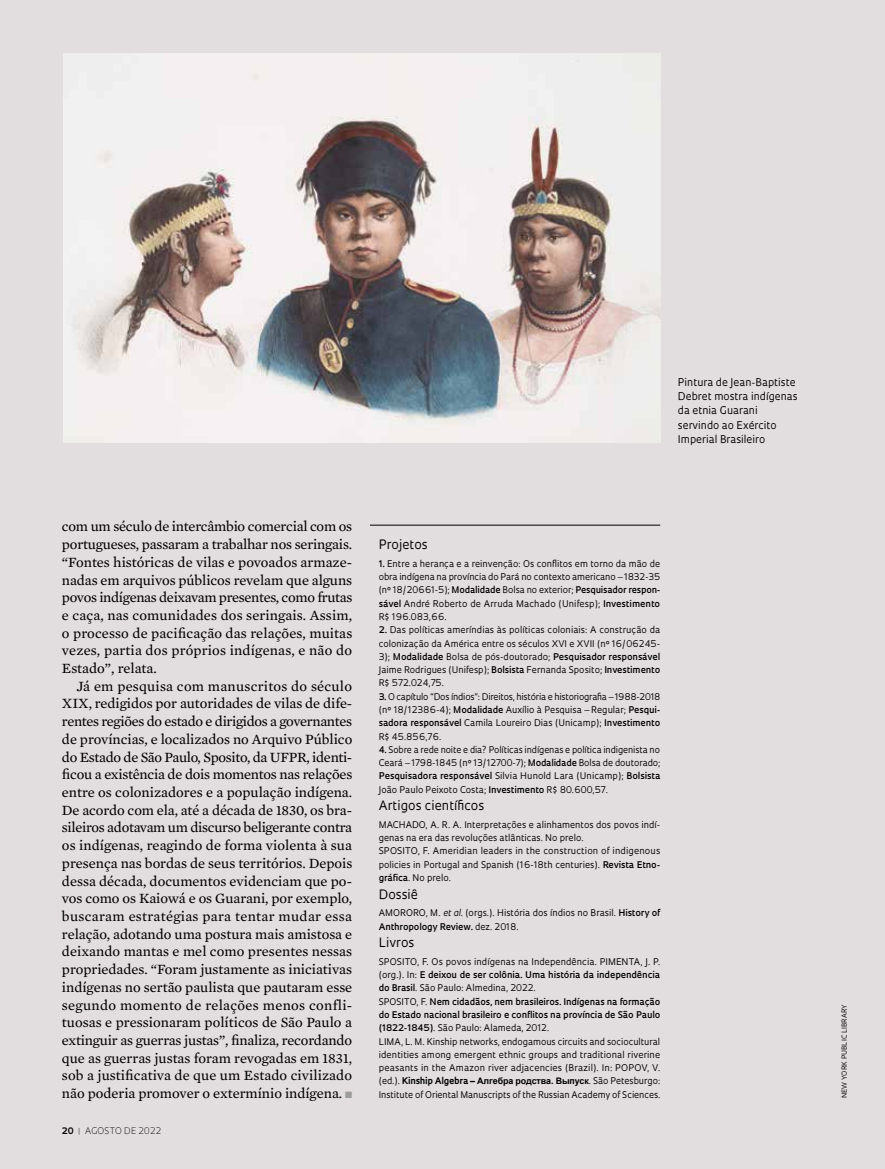
<style>
.page{position:relative;width:885px;height:1169px;background:#fff}
.page>*{position:absolute;margin:0;border:0;box-sizing:border-box;transform-origin:0 0}
.t1{font:14.4px/17.7px "Mercury Text G2";color:#000;text-align:justify}
.t2{font:12.6px "Oculum";color:#000}
.t3{font:10.35px/14.1px "Oculum";color:#000}
.t4{font:9px/13.2px "Oculum";color:#000;text-align:justify}
.t5{font:700 9px "Arial";letter-spacing:-.005em;color:#000}
.t6{font:300 8.7px "Oculum";letter-spacing:.01em;color:#000}
.t7{font:6.75px "Oculum";letter-spacing:.015em;color:#000}
.s1{color:#9d9d9c}
.s2{font-weight:700}
.s3{font-weight:700;color:#9d9d9c}
.s4{font-weight:600}
.s5{font-style:italic}
.s6{font-family:"Oculum";font-weight:400}
.s7{font-family:"Oculum"}
</style>
<div class="page">
<div style="left:0;top:0;width:885px;height:1168px;background:#e2ddde"></div>
<hr style="left:370px;top:525px;width:290px;height:1px;background:#000">
<img style="left:63px;top:53px;width:597px;height:390px">
<p class="t3" style="left:678px;top:375px;width:121px">Pintura de Jean-Baptiste<br>Debret mostra indígenas da etnia Guarani servindo ao Exército<br>Imperial Brasileiro</p>
<p class="t1" style="left:62px;top:517px;width:292px">com um século de intercâmbio comercial com os portugueses, passaram a trabalhar nos seringais. “Fontes históricas de vilas e povoados armaze&shy;nadas em arquivos públicos revelam que alguns povos indígenas deixavam presentes, como frutas e caça, nas comunidades dos seringais. Assim, o processo de pacificação das relações, muitas vezes, partia dos próprios indígenas, e não do Estado”, relata.</p>
<p class="t1" style="left:62px;top:676px;width:292px;text-indent:14px">Já em pesquisa com manuscritos do século XIX, redigidos por autoridades de vilas de dife&shy;rentes regiões do estado e dirigidos a governantes de províncias, e localizados no Arquivo Público do Estado de São Paulo, Sposito, da UFPR, identi&shy;ficou a existência de dois momentos nas relações entre os colonizadores e a população indígena.<br>De acordo com ela, até a década de 1830, os bra&shy;sileiros adotavam um discurso beligerante contra os indígenas, reagindo de forma violenta à sua presença nas bordas de seus territórios. Depois dessa década, documentos evidenciam que po&shy;vos como os Kaiowá e os Guarani, por exemplo, buscaram estratégias para tentar mudar essa relação, adotando uma postura mais amistosa e deixando mantas e mel como presentes nessas propriedades. “Foram justamente as iniciativas indígenas no sertão paulista que pautaram esse segundo momento de relações menos confli&shy;tuosas e pressionaram políticos de São Paulo a extinguir as guerras justas”, finaliza, recordando que as guerras justas foram revogadas em 1831, sob a justificativa de que um Estado civilizado não poderia promover o extermínio indígena. <span class="s1">■</span></p>
<p class="t6" style="left:62px;top:1124px;width:101px"><span class="s2">20</span> <span class="s3">|</span> AGOSTO DE 2022</p>
<h2 class="t2" style="left:379px;top:536px;width:50px">Projetos</h2>
<p class="t4" style="left:379px;top:556px;width:283px"><span class="s4">1.</span> Entre a herança e a reinvenção: Os conflitos em torno da mão de obra indígena na província do Pará no contexto americano – 1832-35 (nº 18/20661-5); <span class="s4">Modalidade</span> Bolsa no exterior; <span class="s4">Pesquisador respon&shy;sável</span> André Roberto de Arruda Machado (Unifesp); <span class="s4">Investimento </span>R$ 196.083,66.</p>
<p class="t4" style="left:379px;top:623px;width:283px"><span class="s4">2.</span> Das políticas ameríndias às políticas coloniais: A construção da colonização da América entre os séculos XVI e XVII (nº 16/06245- 3); <span class="s4">Modalidade</span> Bolsa de pós-doutorado; <span class="s4">Pesquisador responsável </span>Jaime Rodrigues (Unifesp); <span class="s4">Bolsista</span> Fernanda Sposito; <span class="s4">Investimento </span>R$ 572.024,75.</p>
<p class="t4" style="left:379px;top:689px;width:283px"><span class="s4">3.</span> O capítulo “Dos índios”: Direitos, história e historiografia – 1988-2018 (nº 18/12386-4); <span class="s4">Modalidade</span> Auxílio à Pesquisa – Regular; <span class="s4">Pesqui&shy;sadora responsável</span> Camila Loureiro Dias (Unicamp); <span class="s4">Investimento </span>R$ 45.856,76.</p>
<p class="t4" style="left:379px;top:742px;width:283px"><span class="s4">4.</span> Sobre a rede noite e dia? Políticas indígenas e política indigenista no Ceará – 1798-1845 (nº 13/12700-7); <span class="s4">Modalidade</span> Bolsa de doutorado; <span class="s4">Pesquisadora responsável</span> Silvia Hunold Lara (Unicamp); <span class="s4">Bolsista </span>João Paulo Peixoto Costa; <span class="s4">Investimento</span> R$ 80.600,57.</p>
<h2 class="t2" style="left:379px;top:797px;width:107px">Artigos científicos</h2>
<p class="t4" style="left:379px;top:817px;width:283px;text-align:left">MACHADO, A. R. A. Interpretações e alinhamentos dos povos indí&shy;genas na era das revoluções atlânticas. No prelo.<br>SPOSITO, F. Ameridian leaders in the construction of indigenous policies in Portugal and Spanish (16-18th centuries). <span class="s4">Revista Etno&shy;gráfica</span>. No prelo.</p>
<h2 class="t2" style="left:379px;top:886px;width:41px">Dossiê</h2>
<p class="t4" style="left:379px;top:906px;width:283px">AMORORO, M. <span class="s5">et al.</span> (orgs.). História dos índios no Brasil. <span class="s4">History of<br>Anthropology Review.</span> dez. 2018.</p>
<h2 class="t2" style="left:379px;top:934px;width:37px">Livros</h2>
<p class="t4" style="left:379px;top:954px;width:283px;text-align:left">SPOSITO, F. Os povos indígenas na Independência. PIMENTA, J. P. (org.). In: <span class="s4">E deixou de ser colônia. Uma história da independência do Brasil</span>. São Paulo: Almedina, 2022.<br>SPOSITO, F. <span class="s4">Nem cidadãos, nem brasileiros. Indígenas na formação do Estado nacional brasileiro e conflitos na província de São Paulo (1822-1845)</span>. São Paulo: Alameda, 2012.<br>LIMA, L. M. Kinship networks, endogamous circuits and sociocultural identities among emergent ethnic groups and traditional riverine peasants in the Amazon river adjacencies (Brazil). In: POPOV, V.</p>
<p class="t5" style="left:379px;top:1075px;width:283px"><span class="s6">(ed.).</span> <span class="s7">Kinship Algebra</span> – Алгебра родства. Выпуск<span class="s6">. São Petesburgo:</span></p>
<p class="t4" style="left:379px;top:1087px;width:283px">Institute of Oriental Manuscripts of the Russian Academy of Sciences.</p>
<p class="t7" style="left:840px;top:1098px;width:95px;rotate:-90deg">NEW YORK PUBLIC LIBRARY</p>
</div>
